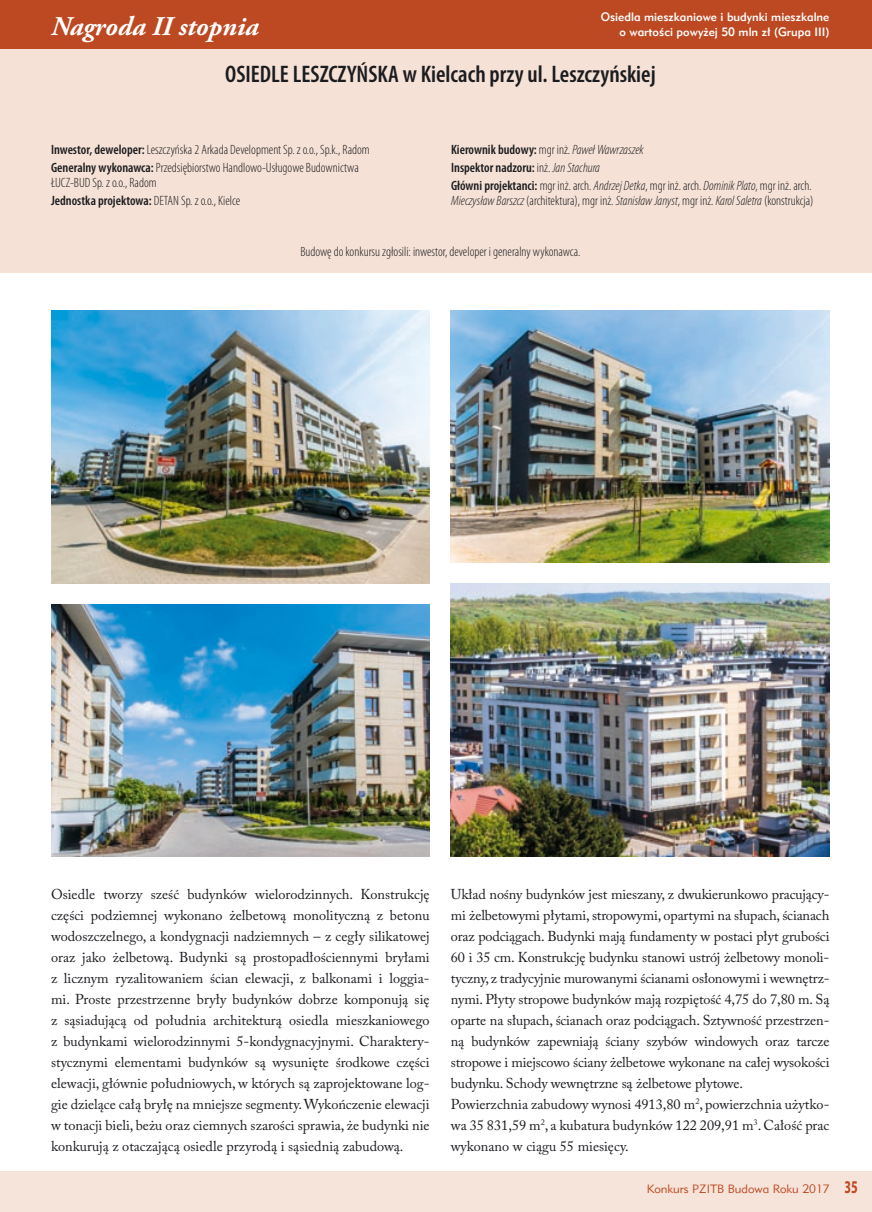
<style>
.page{position:relative;width:872px;height:1212px;background:#fff}
.page>*{position:absolute;margin:0;border:0;box-sizing:border-box;transform-origin:0 0}
.t1{font:italic 700 27px "Adobe Garamond Pro";color:#fff}
.t2{font:600 condensed 24px "Myriad Pro";color:#1b1c20}
.t3{font:14.25px/21px "Adobe Caslon Pro";letter-spacing:-.01em;color:#1b1c20;text-align:justify}
.t4{font:300 condensed 13.5px/18px "Myriad Pro";color:#1b1c20}
.t5{font:600 condensed 13.5px/18px "Myriad Pro";color:#1b1c20}
.t6{font:italic 300 condensed 13.5px "Myriad Pro";color:#1b1c20}
.t7{font:12px/14.4px "Geometric 415 Md EU";color:#fff;text-align:right}
.t8{font:12px "Geometric 415 Lt EU";color:#bd4922}
.s1{font-weight:600}
.s2{font-weight:300}
.s3{font-weight:300;font-style:italic}
.s4{font-style:normal}
.s5{font-family:"Myriad Pro";font-weight:700;font-size:18px}
</style>
<div class="page">
<div style="left:0;top:0;width:872px;height:272px;background:#f5e1d5"></div>
<div style="left:0;top:0;width:872px;height:49px;background:#bd4922"></div>
<div style="left:0;top:1171px;width:872px;height:41px;background:#f6e4da"></div>
<img style="left:51px;top:310px;width:378px;height:273px">
<img style="left:51px;top:604px;width:378px;height:252px">
<img style="left:451px;top:310px;width:378px;height:252px">
<img style="left:451px;top:583px;width:378px;height:273px">
<h1 class="t1" style="left:51px;top:11px;width:209px">Nagroda II stopnia</h1>
<p class="t7" style="left:601px;top:10px;width:230px">Osiedla mieszkaniowe i budynki mieszkalne o wartości powyżej 50 mln zł (Grupa III)</p>
<h2 class="t2" style="left:225px;top:61px;width:432px">OSIEDLE LESZCZYŃSKA w Kielcach przy ul. Leszczyńskiej</h2>
<p class="t4" style="left:51px;top:140px;width:320px"><span class="s1">Inwestor, deweloper:</span> Leszczyńska 2 Arkada Development Sp. z o.o., Sp.k., Radom<br><span class="s1">Generalny wykonawca:</span> Przedsiębiorstwo Handlowo-Usługowe Budownictwa</p>
<p class="t4" style="left:51px;top:173px;width:191px">ŁUCZ-BUD Sp. z o.o., Radom<br><span class="s1">Jednostka projektowa:</span> DETAN Sp. z o.o., Kielce</p>
<p class="t5" style="left:451px;top:140px;width:362px">Kierownik budowy: <span class="s2">mgr inż.</span> <span class="s3">Paweł Wawrzaszek<br></span>Inspektor nadzoru: <span class="s2">inż.</span> <span class="s3">Jan Stachura<br></span>Główni projektanci: <span class="s2">mgr inż. arch.</span> <span class="s3">Andrzej Detka</span><span class="s2">, mgr inż. arch.</span> <span class="s3">Dominik Plato</span><span class="s2">, mgr inż. arch.</span></p>
<p class="t6" style="left:451px;top:193px;width:364px">Mieczysław Barszcz <span class="s4">(architektura), mgr inż.</span> Stanisław Janyst<span class="s4">, mgr inż.</span> Karol Saletra <span class="s4">(konstrukcja)</span></p>
<p class="t4" style="left:300px;top:243px;width:281px">Budowę do konkursu zgłosili: inwestor, developer i generalny wykonawca.</p>
<p class="t3" style="left:51px;top:883px;width:380px">Osiedle tworzy sześć budynków wielorodzinnych. Konstrukcję części podziemnej wykonano żelbetową monolityczną z betonu wodoszczelnego, a kondygnacji nadziemnych – z cegły silikatowej oraz jako żelbetową. Budynki są prostopadłościennymi bryłami z licznym ryzalitowaniem ścian elewacji, z balkonami i loggia&shy;mi. Proste przestrzenne bryły budynków dobrze komponują się z sąsiadującą od południa architekturą osiedla mieszkaniowego z budynkami wielorodzinnymi 5-kondygnacyjnymi. Charaktery&shy;stycznymi elementami budynków są wysunięte środkowe części elewacji, głównie południowych, w których są zaprojektowane log&shy;gie dzielące całą bryłę na mniejsze segmenty. Wykończenie elewacji w tonacji bieli, beżu oraz ciemnych szarości sprawia, że budynki nie konkurują z otaczającą osiedle przyrodą i sąsiednią zabudową.</p>
<p class="t3" style="left:451px;top:883px;width:380px;text-align:left">Układ nośny budynków jest mieszany, z dwukierunkowo pracujący&shy;mi żelbetowymi płytami, stropowymi, opartymi na słupach, ścianach oraz podciągach. Budynki mają fundamenty w postaci płyt grubości 60 i 35 cm. Konstrukcję budynku stanowi ustrój żelbetowy monoli&shy;tyczny, z tradycyjnie murowanymi ścianami osłonowymi i wewnętrz&shy;nymi. Płyty stropowe budynków mają rozpiętość 4,75 do 7,80 m. Są oparte na słupach, ścianach oraz podciągach. Sztywność przestrzen&shy;ną budynków zapewniają ściany szybów windowych oraz tarcze stropowe i miejscowo ściany żelbetowe wykonane na całej wysokości budynku. Schody wewnętrzne są żelbetowe płytowe.<br>Powierzchnia zabudowy wynosi 4913,80 m<sup>2</sup>, powierzchnia użytko&shy;wa 35 831,59 m<sup>2</sup>, a kubatura budynków 122 209,91 m<sup>3</sup>. Całość prac wykonano w ciągu 55 miesięcy.</p>
<p class="t8" style="left:647px;top:1181px;width:212px">Konkurs PZITB Budowa Roku 2017 <span class="s5">35</span></p>
</div>
